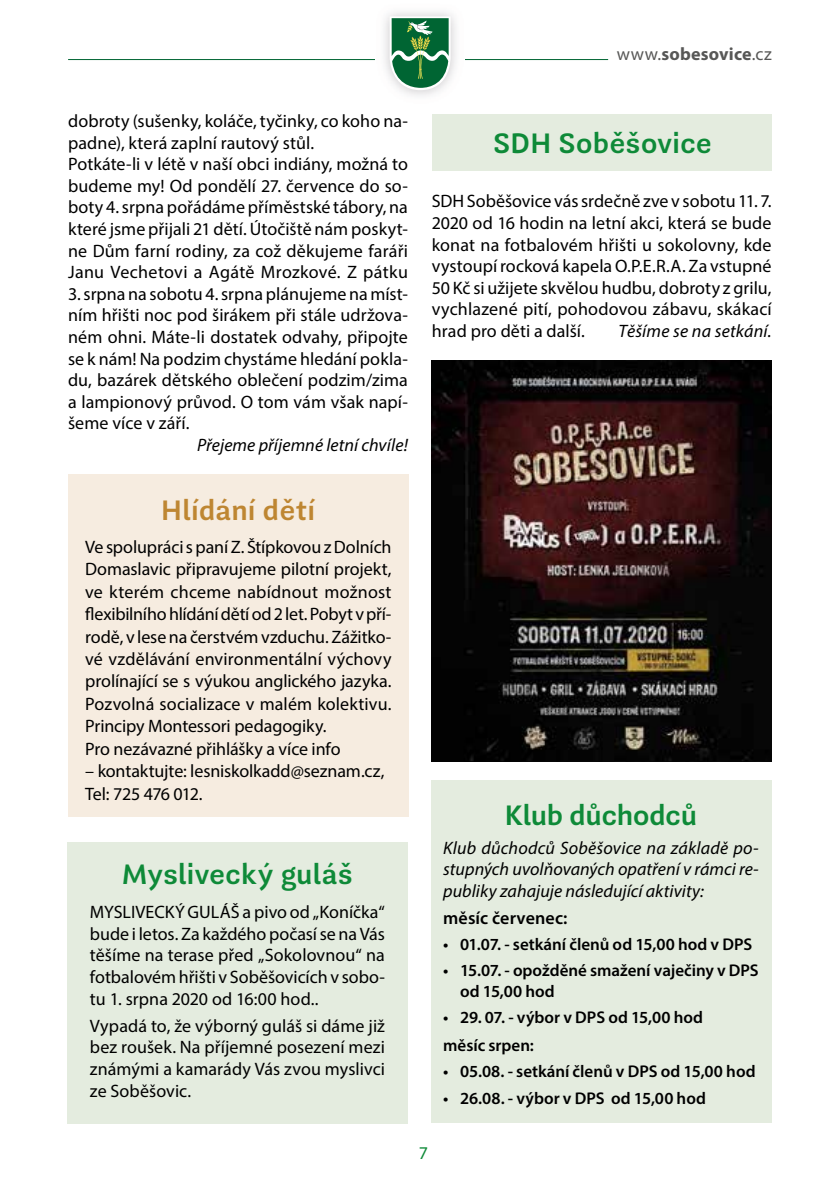
<style>
.page{position:relative;width:840px;height:1191px;background:#fff}
.page>*{position:absolute;margin:0;border:0;box-sizing:border-box;transform-origin:0 0}
.t1{font:28px "Guanabara Sans Regular 5";color:#0e8a38}
.t2{font:28px "Guanabara Sans Regular 5";letter-spacing:-.02em;color:#0e8a38}
.t3{font:28px "Guanabara Sans Regular 5";letter-spacing:.005em;color:#be8632}
.t4{font:18px/21.6px "Myriad Pro";color:#000;text-align:justify}
.t5{font:italic 18px/21.6px "Myriad Pro";letter-spacing:.005em;color:#000;text-align:justify}
.t6{font:700 18px "Myriad Pro";letter-spacing:.01em;color:#575756}
.t7{font:600 18px "Myriad Pro";letter-spacing:.01em;color:#000}
.t8{font:18px "Myriad Pro";color:#0e8a38}
.t9{font:600 17px/20.4px "Myriad Pro";color:#000}
.s1{font-weight:400}
</style>
<div class="page">
<hr style="left:68px;top:59px;width:539px;height:1px;background:#006533">
<img style="left:375px;top:12px;width:89px;height:84px">
<svg style="left:389px;top:16px;width:62px;height:74px"></svg>
<div style="left:431px;top:114px;width:340px;height:56px;background:#e4ecdf"></div>
<img style="left:431px;top:360px;width:340px;height:401px">
<div style="left:431px;top:780px;width:340px;height:342px;background:#e4ecdf"></div>
<div style="left:68px;top:474px;width:340px;height:343px;background:#f6ece0"></div>
<div style="left:67px;top:842px;width:340px;height:282px;background:#e4ecdf"></div>
<p class="t6" style="left:616px;top:42px;width:156px"><span class="s1">www.</span>sobesovice<span class="s1">.cz</span></p>
<p class="t4" style="left:68px;top:110px;width:341px;text-align:left">dobroty (sušenky, koláče, tyčinky, co koho na&shy;padne), která zaplní rautový stůl.<br>Potkáte-li v létě v naší obci indiány, možná to budeme my! Od pondělí 27. července do so&shy;boty 4.srpna pořádáme příměstské tábory, na které jsme přijali 21 dětí.Útočiště nám poskyt&shy;ne Dům farní rodiny, za což děkujeme faráři Janu Vechetovi a Agátě Mrozkové. Z pátku 3.srpna na sobotu 4.srpna plánujeme na míst&shy;ním hřišti noc pod širákem při stále udržova&shy;ném ohni. Máte-li dostatek odvahy, připojte se k nám! Na podzim chystáme hledání pokla&shy;du, bazárek dětského oblečení podzim/zima a lampionový průvod. O tom vám však napí&shy;šeme více v září.</p>
<p class="t5" style="left:197px;top:434px;width:212px">Přejeme příjemné letní chvíle!</p>
<h1 class="t1" style="left:492px;top:124px;width:220px">SDH Soběšovice</h1>
<p class="t4" style="left:431px;top:190px;width:341px">SDHSoběšovice vássrdečně zve v sobotu 11. 7.<br>2020 od 16 hodin na letní akci, která se bude konat na fotbalovém hřišti u sokolovny, kde vystoupírocková kapelaO.P.E.R.A. Za vstupné 50 Kč si užijete skvělou hudbu, dobroty z grilu, vychlazené pití, pohodovou zábavu, skákací hrad pro děti a další.</p>
<p class="t5" style="left:618px;top:320px;width:154px">Těšíme se na setkání.</p>
<h1 class="t3" style="left:161px;top:491px;width:155px">Hlídání dětí</h1>
<p class="t4" style="left:85px;top:535px;width:308px;line-height:22.4px;text-align:left">Ve spoluprácis paníZ. Štípkovouz Dolních Domaslavic připravujeme pilotní projekt, ve kterém chceme nabídnout možnost flexibilníhohlídánídětíod2let.Pobyt v pří&shy;rodě, v lese na čerstvém vzduchu. Zážitko&shy;vé vzdělávání environmentální výchovy prolínající se s výukou anglického jazyka.<br>Pozvolná socializace v malém kolektivu.<br>Principy Montessori pedagogiky.<br>Pro nezávazné přihlášky a více info</p>
<p class="t4" style="left:85px;top:759px;width:300px;line-height:22.4px">– kontaktujte: lesniskolkadd@seznam.cz,<br>Tel: 725 476 012.</p>
<h1 class="t1" style="left:122px;top:855px;width:232px">Myslivecký guláš</h1>
<p class="t4" style="left:90px;top:901px;width:296px">MYSLIVECKÝGULÁŠ a pivo od „Koníčka“ bude i letos. Za každého počasíse na Vás těšíme na terase před „Sokolovnou“ na fotbalovém hřišti v Soběšovicích v sobo&shy;tu 1. srpna 2020 od 16:00 hod..</p>
<p class="t4" style="left:90px;top:1014px;width:296px">Vypadá to, že výborný guláš si dáme již bez roušek. Na příjemné posezení mezi známými a kamarády Vás zvou myslivci ze Soběšovic.</p>
<h1 class="t2" style="left:504px;top:796px;width:194px">Klub důchodců</h1>
<p class="t5" style="left:443px;top:836px;width:317px">Klub důchodců Soběšovice na základě po&shy;stupných uvolňovaných opatření v rámci re&shy;publiky zahajuje následující aktivity:</p>
<p class="t7" style="left:443px;top:906px;width:126px">měsíc červenec:</p>
<p class="t9" style="left:443px;top:934px;width:310px">• 01.07. - setkání členů od 15,00 hod v DPS</p>
<p class="t9" style="left:460px;top:960px;width:300px;text-indent:-17px">• 15.07. - opožděné smažení vaječiny v DPS od 15,00 hod</p>
<p class="t9" style="left:443px;top:1002px;width:261px;line-height:28.4px">• 29. 07. - výbor v DPS od 15,00 hod měsíc srpen:</p>
<p class="t9" style="left:443px;top:1061px;width:314px">• 05.08. - setkání členů v DPS od 15,00 hod</p>
<p class="t9" style="left:443px;top:1087px;width:264px">• 26.08. - výbor v DPS od 15,00 hod</p>
<p class="t8" style="left:418px;top:1141px;width:11px">7</p>
</div>
